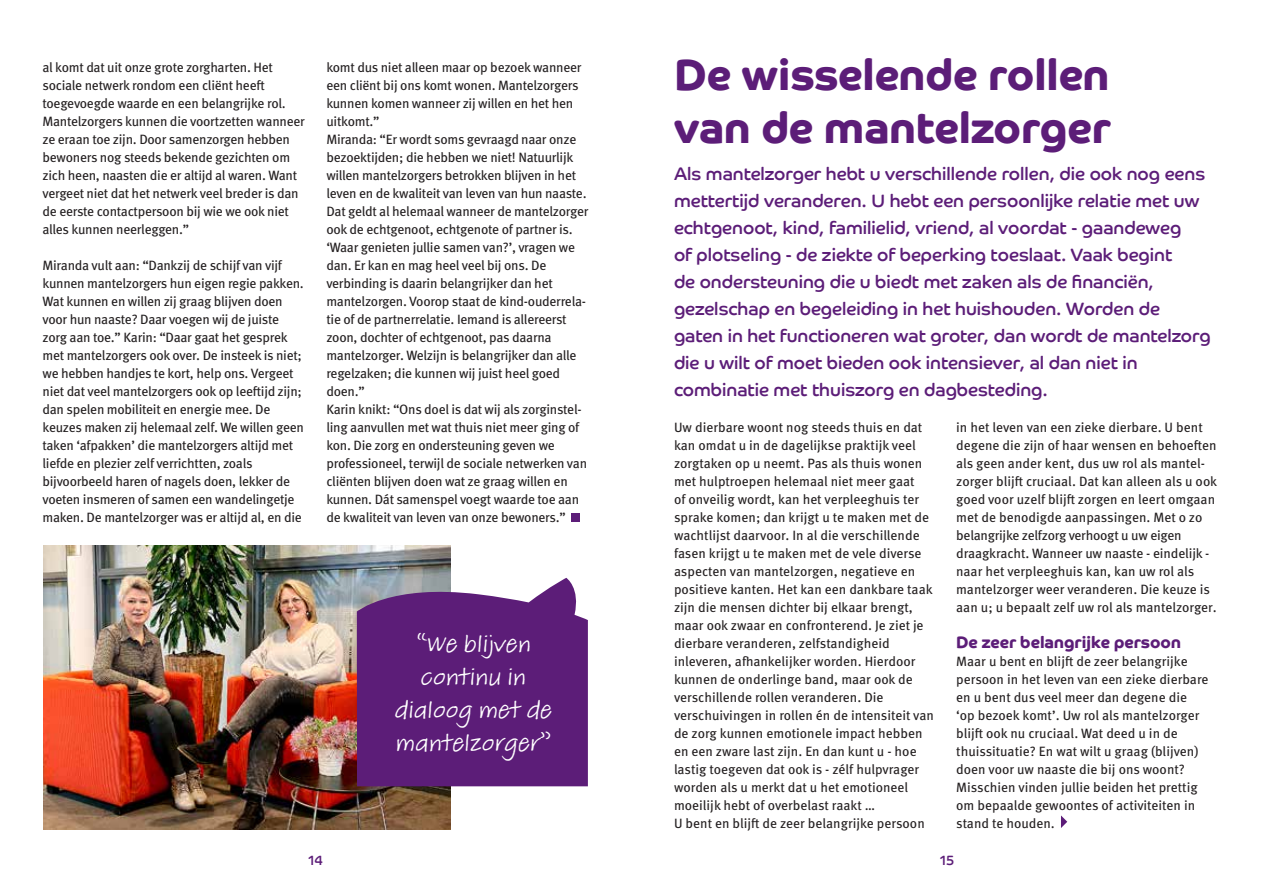
<style>
.page{position:relative;width:1263px;height:893px;background:#fff}
.page>*{position:absolute;margin:0;border:0;box-sizing:border-box;transform-origin:0 0}
.t1{font:700 43.5px/52.5px "Co Headline";color:#5c1d78}
.t2{font:25.5px/33px "Adobe Handwriting Tiffany";color:#fff;text-align:center}
.t3{font:18px/27px "Co Headline";color:#5c1d78}
.t4{font:700 16.5px "Co Headline";color:#5c1d78}
.t5{font:13.5px/18px "Meta Pro";letter-spacing:-.02em;color:#231f20}
.t6{font:13.5px/18px "Meta Pro";color:#231f20}
.t7{font:13.5px "Co Headline";color:#5c1d78}
</style>
<div class="page">
<div style="left:571px;top:513px;width:9px;height:9px;background:#5c1d78"></div>
<img style="left:44px;top:545px;width:406px;height:284px">
<svg style="left:357px;top:578px;width:231px;height:208px;background:#662d80"></svg>
<svg style="left:1061px;top:815px;width:6px;height:13px"></svg>
<p class="t5" style="left:43px;top:57px;width:264px">al komt dat uit onze grote zorgharten. Het sociale netwerk rondom een cliënt heeft toegevoegde waarde en een belangrijke rol.<br>Mantelzorgers kunnen die voortzetten wanneer ze eraan toe zijn. Door samenzorgen hebben bewoners nog steeds bekende gezichten om zich heen, naasten die er altijd al waren. Want vergeet niet dat het netwerk veel breder is dan de eerste contactpersoon bij wie we ook niet alles kunnen neerleggen.”</p>
<p class="t5" style="left:43px;top:255px;width:263px">Miranda vult aan: “Dankzij de schijf van vijf kunnen mantelzorgers hun eigen regie pakken.<br>Wat kunnen en willen zij graag blijven doen voor hun naaste? Daar voegen wij de juiste zorg aan toe.” Karin: “Daar gaat het gesprek met mantelzorgers ook over. De insteek is niet; we hebben handjes te kort, help ons. Vergeet niet dat veel mantelzorgers ook op leeftijd zijn; dan spelen mobiliteit en energie mee. De keuzes maken zij helemaal zelf. We willen geen taken ‘afpakken’ die mantelzorgers altijd met liefde en plezier zelf verrichtten, zoals bijvoorbeeld haren of nagels doen, lekker de voeten insmeren of samen een wandelingetje maken. De mantelzorger was er altijd al, en die</p>
<p class="t5" style="left:326px;top:57px;width:264px">komt dus niet alleen maar op bezoek wanneer een cliënt bij ons komt wonen. Mantelzorgers kunnen komen wanneer zij willen en het hen uitkomt.”<br>Miranda: “Er wordt soms gevraagd naar onze bezoektijden; die hebben we niet! Natuurlijk willen mantelzorgers betrokken blijven in het leven en de kwaliteit van leven van hun naaste.<br>Dat geldt al helemaal wanneer de mantelzorger ook de echtgenoot, echtgenote of partner is. ‘Waar genieten jullie samen van?’, vragen we dan. Er kan en mag heel veel bij ons. De verbinding is daarin belangrijker dan het mantelzorgen. Voorop staat de kind-ouderrela&shy;tie of de partnerrelatie. Iemand is allereerst zoon, dochter of echtgenoot, pas daarna mantelzorger. Welzijn is belangrijker dan alle regelzaken; die kunnen wij juist heel goed doen.”<br>Karin knikt: “Ons doel is dat wij als zorginstel&shy;ling aanvullen met wat thuis niet meer ging of kon. Die zorg en ondersteuning geven we professioneel, terwijl de sociale netwerken van cliënten blijven doen wat ze graag willen en kunnen. Dát samenspel voegt waarde toe aan de kwaliteit van leven van onze bewoners.”</p>
<h2 class="t2" style="left:395px;top:628px;width:159px">“We blijven continu in dialoog met de mantelzorger”</h2>
<h1 class="t1" style="left:674px;top:49px;width:438px">De wisselende rollen van de mantelzorger</h1>
<p class="t3" style="left:674px;top:160px;width:538px">Als mantelzorger hebt u verschillende rollen, die ook nog eens mettertijd veranderen. U hebt een persoonlijke relatie met uw echtgenoot, kind, familielid, vriend, al voordat - gaandeweg<br>of plotseling - de ziekte of beperking toeslaat. Vaak begint<br>de ondersteuning die u biedt met zaken als de financiën, gezelschap en begeleiding in het huishouden. Worden de gaten in het functioneren wat groter, dan wordt de mantelzorg die u wilt of moet bieden ook intensiever, al dan niet in combinatie met thuiszorg en dagbesteding.</p>
<p class="t6" style="left:674px;top:417px;width:261px">Uw dierbare woont nog steeds thuis en dat kan omdat u in de dagelijkse praktijk veel zorgtaken op u neemt. Pas als thuis wonen met hulptroepen helemaal niet meer gaat<br>of onveilig wordt, kan het verpleeghuis ter sprake komen; dan krijgt u te maken met de wachtlijst daarvoor. In al die verschillende fasen krijgt u te maken met de vele diverse aspecten van mantelzorgen, negatieve en positieve kanten. Het kan een dankbare taak zijn die mensen dichter bij elkaar brengt, maar ook zwaar en confronterend. Je ziet je dierbare veranderen, zelfstandigheid inleveren, afhankelijker worden. Hierdoor kunnen de onderlinge band, maar ook de verschillende rollen veranderen. Die verschuivingen in rollen én de intensiteit van de zorg kunnen emotionele impact hebben en een zware last zijn. En dan kunt u - hoe lastig toegeven dat ook is - zélf hulpvrager worden als u merkt dat u het emotioneel moeilijk hebt of overbelast raakt …<br>U bent en blijft de zeer belangrijke persoon</p>
<p class="t6" style="left:956px;top:417px;width:263px">in het leven van een zieke dierbare. U bent degene die zijn of haar wensen en behoeften als geen ander kent, dus uw rol als mantel&shy;zorger blijft cruciaal. Dat kan alleen als u ook goed voor uzelf blijft zorgen en leert omgaan met de benodigde aanpassingen. Met o zo belangrijke zelfzorg verhoogt u uw eigen draagkracht. Wanneer uw naaste - eindelijk - naar het verpleeghuis kan, kan uw rol als mantelzorger weer veranderen. Die keuze is aan u; u bepaalt zelf uw rol als mantelzorger.</p>
<p class="t4" style="left:956px;top:633px;width:226px">De zeer belangrijke persoon</p>
<p class="t6" style="left:956px;top:651px;width:254px">Maar u bent en blijft de zeer belangrijke persoon in het leven van een zieke dierbare en u bent dus veel meer dan degene die ‘op bezoek komt’. Uw rol als mantelzorger blijft ook nu cruciaal. Wat deed u in de thuissituatie? En wat wilt u graag (blijven) doen voor uw naaste die bij ons woont?<br>Misschien vinden jullie beiden het prettig om bepaalde gewoontes of activiteiten in stand te houden.</p>
<p class="t7" style="left:308px;top:852px;width:16px">14</p>
<p class="t7" style="left:940px;top:852px;width:16px">15</p>
</div>
